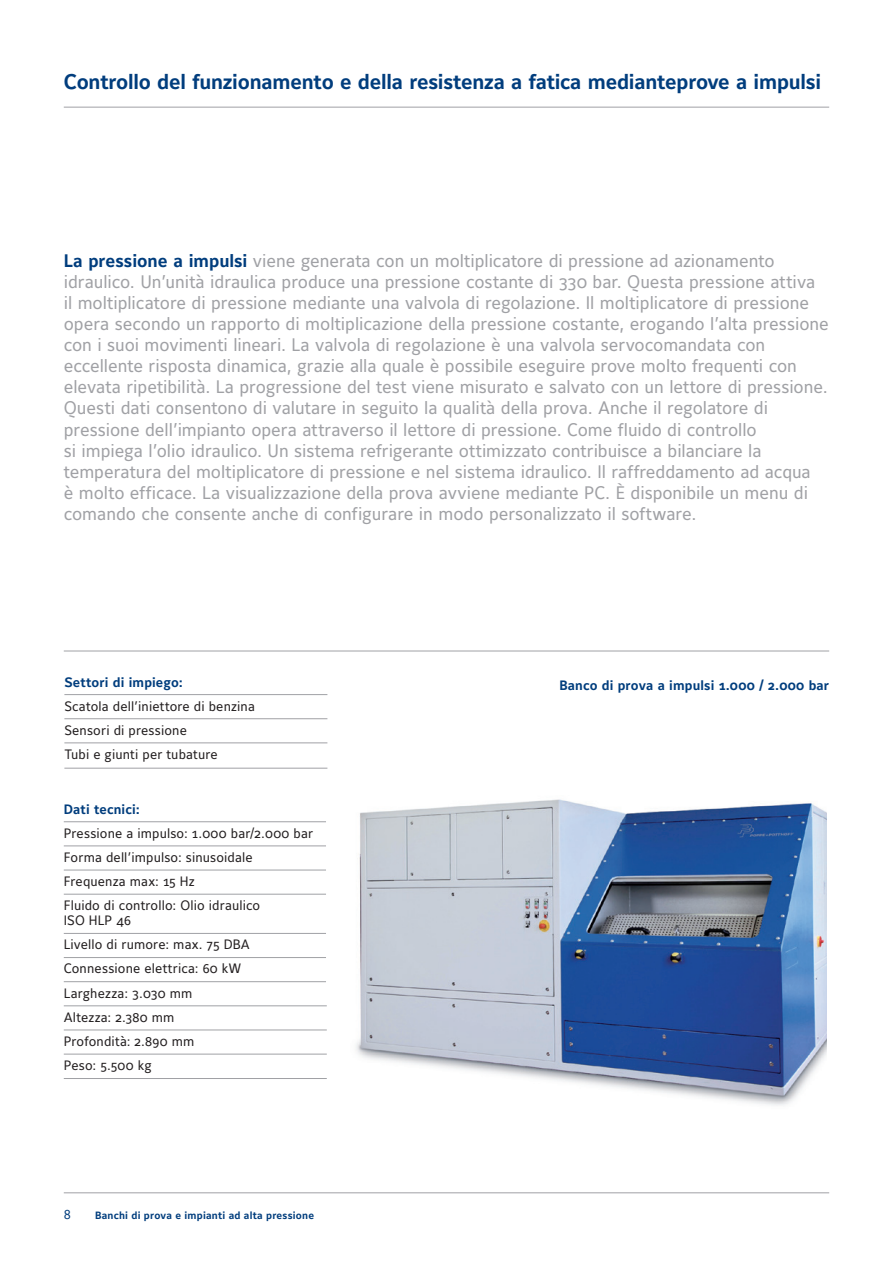
<style>
.page{position:relative;width:893px;height:1263px;background:#fff}
.page>*{position:absolute;margin:0;border:0;box-sizing:border-box;transform-origin:0 0}
.t1{font:700 21px "Maurea";letter-spacing:-.01em;color:#013d7d}
.t2{font:18px/21px "Maurea";letter-spacing:-.005em;color:#a0a1a5}
.t3{font:13.5px/24px "Maurea";letter-spacing:.01em;color:#231f20}
.t4{font:700 13.5px "Maurea";letter-spacing:.01em;color:#013d7d}
.t5{font:12.75px "Maurea Regular Caps Tf";color:#013d7d}
.t6{font:700 10.5px "Maurea";letter-spacing:.02em;color:#013d7d}
.s1{font-weight:700;color:#013d7d}
</style>
<div class="page">
<img style="left:356px;top:799px;width:471px;height:307px">
<hr style="left:64px;top:107px;width:765px;height:1px;background:#a0a1a5">
<hr style="left:64px;top:1192px;width:765px;height:1px;background:#a0a1a5">
<hr style="left:64px;top:651px;width:765px;height:1px;background:#a0a1a5">
<hr style="left:64px;top:694px;width:263px;height:1px;background:#a0a1a5">
<hr style="left:64px;top:718px;width:263px;height:1px;background:#a0a1a5">
<hr style="left:64px;top:742px;width:263px;height:1px;background:#a0a1a5">
<hr style="left:64px;top:768px;width:263px;height:1px;background:#a0a1a5">
<hr style="left:64px;top:821px;width:262px;height:1px;background:#a0a1a5">
<hr style="left:64px;top:1005px;width:263px;height:1px;background:#a0a1a5">
<hr style="left:64px;top:845px;width:262px;height:1px;background:#a0a1a5">
<hr style="left:64px;top:1029px;width:263px;height:1px;background:#a0a1a5">
<hr style="left:64px;top:870px;width:262px;height:1px;background:#a0a1a5">
<hr style="left:64px;top:1054px;width:263px;height:1px;background:#a0a1a5">
<hr style="left:64px;top:894px;width:262px;height:1px;background:#a0a1a5">
<hr style="left:64px;top:933px;width:262px;height:1px;background:#a0a1a5">
<hr style="left:64px;top:957px;width:262px;height:1px;background:#a0a1a5">
<hr style="left:64px;top:981px;width:262px;height:1px;background:#a0a1a5">
<hr style="left:64px;top:1078px;width:263px;height:1px;background:#a0a1a5">
<p class="t1" style="left:64px;top:70px;width:759px">Controllo del funzionamento e della resistenza a fatica medianteprove a impulsi</p>
<p class="t2" style="left:64px;top:252px;width:767px"><span class="s1">La pressione a impulsi</span> viene generata con un moltiplicatore di pressione ad azionamento idraulico. Un’unità idraulica produce una pressione costante di 330 bar. Questa pressione attiva<br>il moltiplicatore di pressione mediante una valvola di regolazione. Il moltiplicatore di pressione opera secondo un rapporto di moltiplicazione della pressione costante, erogando l’alta pressione con i suoi movimenti lineari. La valvola di regolazione è una valvola servocomandata con eccellente risposta dinamica, grazie alla quale è possibile eseguire prove molto frequenti con elevata ripetibilità. La progressione del test viene misurato e salvato con un lettore di pressione.<br>Questi dati consentono di valutare in seguito la qualità della prova. Anche il regolatore di pressione dell’impianto opera attraverso il lettore di pressione. Come fluido di controllo<br>si impiega l’olio idraulico. Un sistema refrigerante ottimizzato contribuisce a bilanciare la temperatura del moltiplicatore di pressione e nel sistema idraulico. Il raffreddamento ad acqua<br>è molto efficace. La visualizzazione della prova avviene mediante PC. È disponibile un menu di comando che consente anche di configurare in modo personalizzato il software.</p>
<p class="t4" style="left:64px;top:675px;width:120px">Settori di impiego:</p>
<p class="t4" style="left:559px;top:677px;width:271px">Banco di prova a impulsi 1.000 / 2.000 bar</p>
<p class="t3" style="left:64px;top:695px;width:192px">Scatola dell’iniettore di benzina<br>Sensori di pressione<br>Tubi e giunti per tubature</p>
<p class="t4" style="left:64px;top:802px;width:78px">Dati tecnici:</p>
<p class="t3" style="left:64px;top:822px;width:251px">Pressione a impulso: 1.000 bar/2.000 bar Forma dell’impulso: sinusoidale Frequenza max: 15 Hz<br>Fluido di controllo: Olio idraulico</p>
<p class="t3" style="left:64px;top:909px;width:187px">ISO HLP 46<br>Livello di rumore: max. 75 DBA<br>Connessione elettrica: 60 kW<br>Larghezza: 3.030 mm<br>Altezza: 2.380 mm<br>Profondità: 2.890 mm<br>Peso: 5.500 kg</p>
<p class="t5" style="left:64px;top:1207px;width:9px">8</p>
<p class="t6" style="left:95px;top:1209px;width:221px">Banchi di prova e impianti ad alta pressione</p>
</div>
